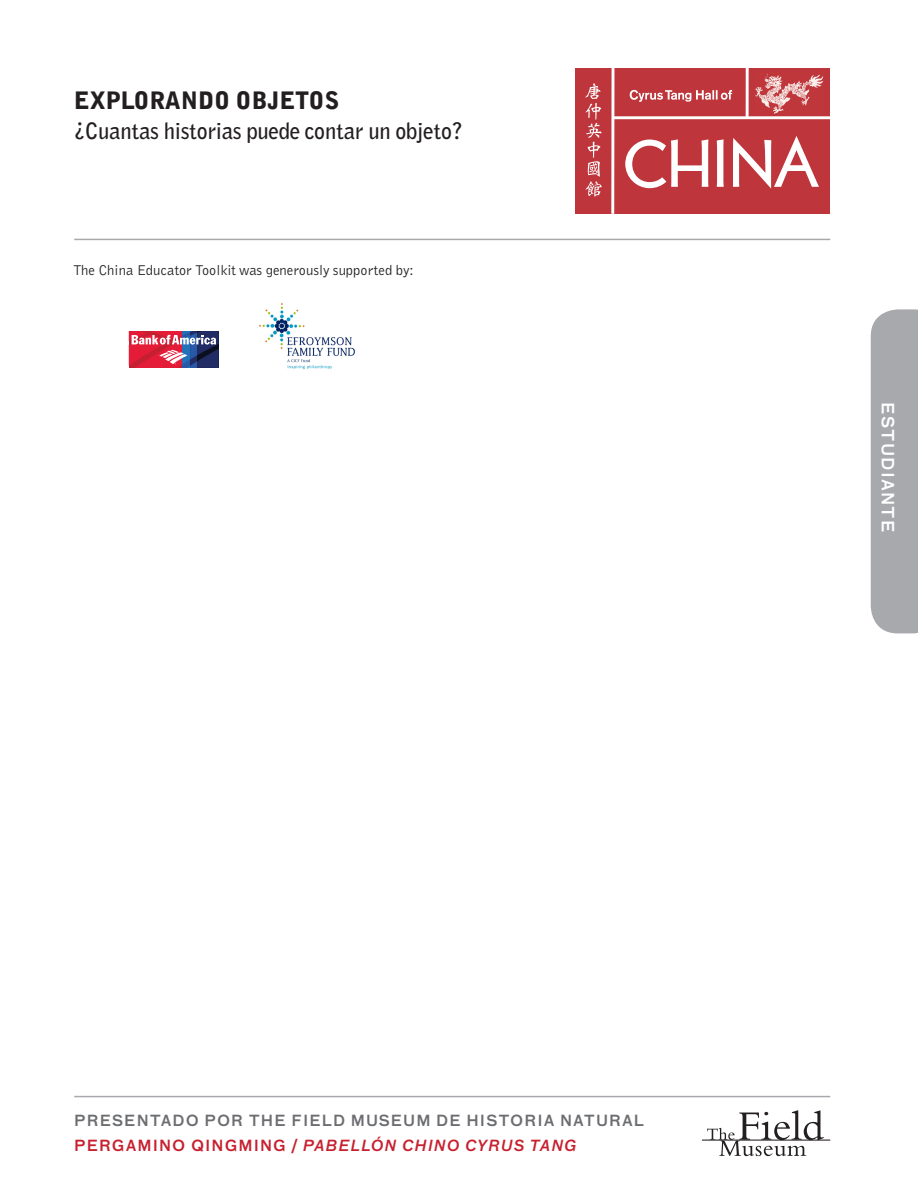
<style>
.page{position:relative;width:918px;height:1188px;background:#fff}
.page>*{position:absolute;margin:0;border:0;box-sizing:border-box;transform-origin:0 0}
.t1{font:900 24px "Bell Gothic";color:#231f20}
.t2{font:700 22.5px "Bell Gothic";letter-spacing:-.01em;color:#231f20}
.tab{font:500 16.5px "Bau OT";letter-spacing:.07em;color:#fff}
.t3{font:500 15px/24.8px "Bau OT";letter-spacing:.07em;color:#6c6d70}
.New_Body{font:14.7px "Bell Gothic";color:#231f20}
.s1{color:#c7202f}
.s2{font-style:italic;color:#c7202f}
</style>
<div class="page">
<hr style="left:702px;top:1140px;width:128px;height:1px;background:#231f20">
<svg style="left:707px;top:1110px;width:117px;height:46px"></svg>
<hr style="left:74px;top:1096px;width:756px;height:1px;background:#a8a9ad">
<div style="left:871px;top:309px;width:47px;height:324px;background:#a8a9ad"></div>
<div style="left:575px;top:68px;width:255px;height:146px;background:#be353b"></div>
<hr style="left:611px;top:68px;width:3px;height:146px;background:#fff">
<hr style="left:613px;top:116px;width:217px;height:3px;background:#fff">
<img style="left:755px;top:73px;width:68px;height:40px">
<hr style="left:746px;top:66px;width:3px;height:51px;background:#fff">
<svg style="left:625px;top:136px;width:194px;height:53px"></svg>
<svg style="left:585px;top:83px;width:17px;height:114px"></svg>
<svg style="left:630px;top:90px;width:102px;height:12px"></svg>
<hr style="left:74px;top:239px;width:756px;height:1px;background:#a8a9ad">
<img style="left:259px;top:303px;width:96px;height:66px">
<svg style="left:129px;top:331px;width:90px;height:37px;background:#9d4c6e"></svg>
<h1 class="t1" style="left:74px;top:84px;width:267px">EXPLORANDO OBJETOS</h1>
<h2 class="t2" style="left:74px;top:115px;width:391px">¿Cuantas historias puede contar un objeto?</h2>
<p class="New_Body" style="left:73px;top:261px;width:342px">The China Educator Toolkit was generously supported by:</p>
<p class="t3" style="left:74px;top:1109px;width:572px">PRESENTADO POR THE FIELD MUSEUM DE HISTORIA NATURAL<br><span class="s1">PERGAMINO QINGMING /</span> <span class="s2">PABELLÓN CHINO CYRUS TANG</span></p>
<p class="tab" style="left:898px;top:402px;width:132px;rotate:90deg">ESTUDIANTE</p>
</div>
